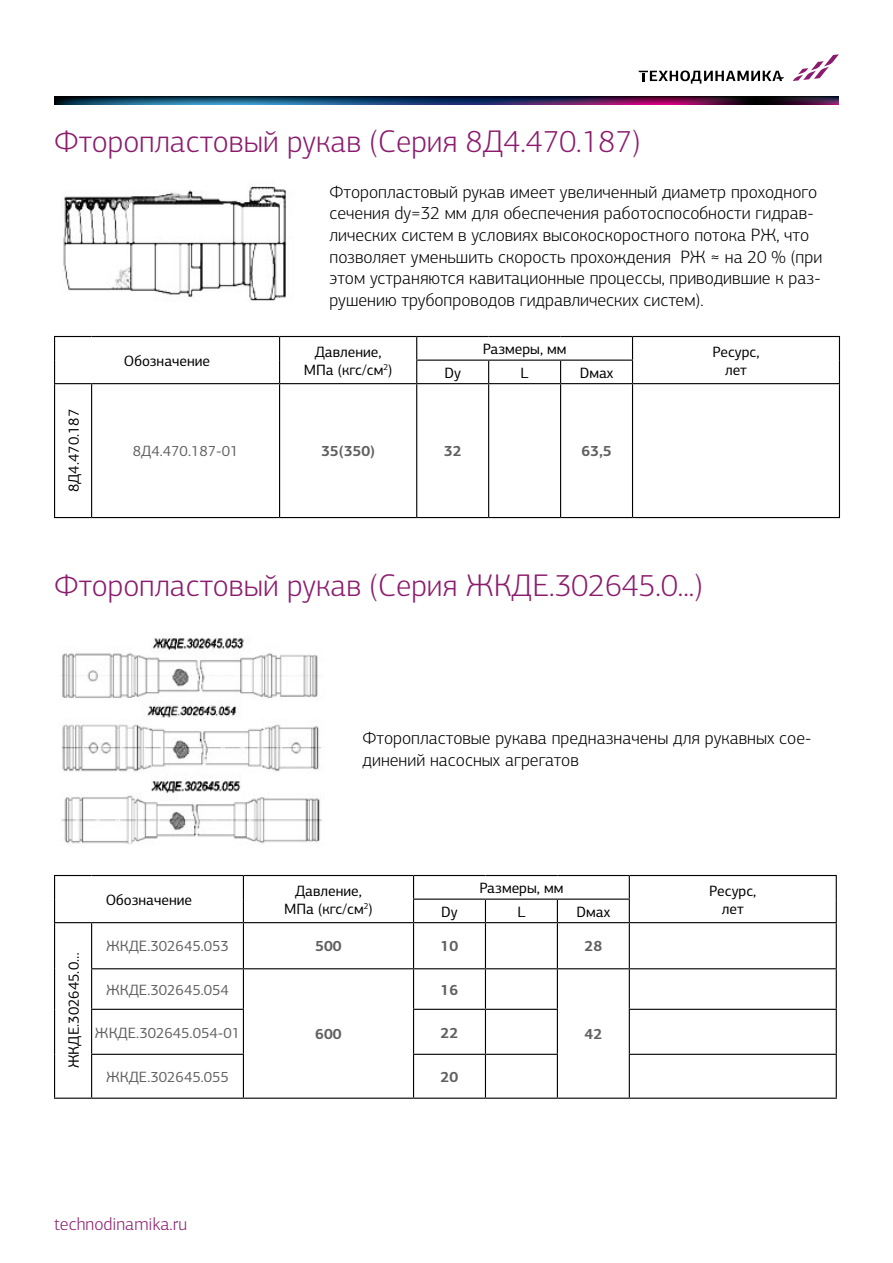
<style>
.page{position:relative;width:893px;height:1263px;background:#fff}
.page>*{position:absolute;margin:0;border:0;box-sizing:border-box;transform-origin:0 0}
.t1{font:300 31.5px "PF Centro Sans Pro";color:#8b1c6d}
.t2{font:300 18px/21.6px "PF Centro Sans Pro";color:#000}
.t3{font:300 18px "PF Centro Sans Pro";color:#8b1c6d}
.t4{font:15px/18px "PF Centro Sans Pro";color:#000;text-align:center}
.t5{font:15px "PF Centro Sans Pro";color:#606060}
.t6{font:700 15px "PF Centro Sans Pro";color:#606060}
</style>
<div class="page">
<svg style="left:638px;top:71px;width:146px;height:13px"></svg>
<svg style="left:793px;top:54px;width:46px;height:27px"></svg>
<img style="left:54px;top:97px;width:785px;height:7px">
<img style="left:63px;top:185px;width:224px;height:116px">
<img style="left:61px;top:638px;width:261px;height:207px">
<svg style="left:92px;top:384px;width:540px;height:133px"></svg>
<hr style="left:632px;top:336px;width:208px;height:1px;background:#000">
<hr style="left:632px;top:383px;width:208px;height:1px;background:#000">
<hr style="left:54px;top:517px;width:38px;height:1px;background:#000">
<hr style="left:92px;top:517px;width:188px;height:1px;background:#000">
<hr style="left:280px;top:517px;width:137px;height:1px;background:#000">
<hr style="left:417px;top:517px;width:72px;height:1px;background:#000">
<hr style="left:489px;top:517px;width:72px;height:1px;background:#000">
<hr style="left:561px;top:517px;width:71px;height:1px;background:#000">
<hr style="left:632px;top:517px;width:208px;height:1px;background:#000">
<hr style="left:54px;top:384px;width:1px;height:133px;background:#000">
<svg style="left:54px;top:336px;width:579px;height:48px"></svg>
<svg style="left:839px;top:337px;width:1px;height:46px"></svg>
<hr style="left:91px;top:384px;width:1px;height:133px;background:#000">
<hr style="left:279px;top:384px;width:1px;height:133px;background:#000">
<hr style="left:416px;top:384px;width:1px;height:133px;background:#000">
<hr style="left:488px;top:384px;width:1px;height:133px;background:#000">
<hr style="left:560px;top:384px;width:1px;height:133px;background:#000">
<hr style="left:632px;top:384px;width:1px;height:133px;background:#000">
<hr style="left:839px;top:384px;width:1px;height:133px;background:#000">
<svg style="left:92px;top:923px;width:537px;height:174px"></svg>
<hr style="left:629px;top:875px;width:208px;height:1px;background:#000">
<hr style="left:629px;top:922px;width:208px;height:1px;background:#000">
<hr style="left:91px;top:968px;width:152px;height:1px;background:#000">
<hr style="left:243px;top:968px;width:171px;height:1px;background:#000">
<hr style="left:414px;top:968px;width:71px;height:1px;background:#000">
<hr style="left:485px;top:968px;width:72px;height:1px;background:#000">
<hr style="left:557px;top:968px;width:72px;height:1px;background:#000">
<hr style="left:629px;top:968px;width:208px;height:1px;background:#000">
<hr style="left:91px;top:1009px;width:153px;height:1px;background:#000">
<hr style="left:413px;top:1009px;width:72px;height:1px;background:#000">
<hr style="left:485px;top:1009px;width:73px;height:1px;background:#000">
<hr style="left:629px;top:1009px;width:208px;height:1px;background:#000">
<hr style="left:91px;top:1054px;width:153px;height:1px;background:#000">
<hr style="left:413px;top:1054px;width:72px;height:1px;background:#000">
<hr style="left:485px;top:1054px;width:73px;height:1px;background:#000">
<hr style="left:629px;top:1054px;width:208px;height:1px;background:#000">
<hr style="left:54px;top:1097px;width:38px;height:2px;background:#000">
<hr style="left:92px;top:1097px;width:151px;height:2px;background:#000">
<hr style="left:243px;top:1097px;width:171px;height:2px;background:#000">
<hr style="left:414px;top:1097px;width:71px;height:2px;background:#000">
<hr style="left:485px;top:1097px;width:72px;height:2px;background:#000">
<hr style="left:557px;top:1097px;width:72px;height:2px;background:#000">
<hr style="left:629px;top:1097px;width:208px;height:2px;background:#000">
<hr style="left:54px;top:923px;width:1px;height:46px;background:#000">
<hr style="left:54px;top:969px;width:1px;height:40px;background:#000">
<hr style="left:54px;top:1009px;width:1px;height:45px;background:#000">
<hr style="left:54px;top:1054px;width:1px;height:43px;background:#000">
<svg style="left:54px;top:875px;width:576px;height:48px"></svg>
<svg style="left:836px;top:876px;width:1px;height:46px"></svg>
<hr style="left:91px;top:923px;width:1px;height:45px;background:#000">
<hr style="left:243px;top:923px;width:1px;height:45px;background:#000">
<hr style="left:413px;top:923px;width:1px;height:45px;background:#000">
<hr style="left:485px;top:923px;width:1px;height:45px;background:#000">
<hr style="left:557px;top:923px;width:1px;height:45px;background:#000">
<hr style="left:629px;top:923px;width:1px;height:45px;background:#000">
<hr style="left:836px;top:923px;width:1px;height:45px;background:#000">
<hr style="left:91px;top:969px;width:1px;height:40px;background:#000">
<hr style="left:243px;top:969px;width:1px;height:40px;background:#000">
<hr style="left:413px;top:969px;width:1px;height:40px;background:#000">
<hr style="left:485px;top:969px;width:1px;height:40px;background:#000">
<hr style="left:557px;top:969px;width:1px;height:40px;background:#000">
<hr style="left:629px;top:969px;width:1px;height:40px;background:#000">
<hr style="left:836px;top:969px;width:1px;height:40px;background:#000">
<hr style="left:91px;top:1010px;width:1px;height:44px;background:#000">
<hr style="left:243px;top:1010px;width:1px;height:44px;background:#000">
<hr style="left:413px;top:1010px;width:1px;height:44px;background:#000">
<hr style="left:485px;top:1010px;width:1px;height:44px;background:#000">
<hr style="left:557px;top:1010px;width:1px;height:44px;background:#000">
<hr style="left:629px;top:1010px;width:1px;height:44px;background:#000">
<hr style="left:836px;top:1010px;width:1px;height:44px;background:#000">
<hr style="left:91px;top:1055px;width:1px;height:42px;background:#000">
<hr style="left:243px;top:1055px;width:1px;height:42px;background:#000">
<hr style="left:413px;top:1055px;width:1px;height:42px;background:#000">
<hr style="left:485px;top:1055px;width:1px;height:42px;background:#000">
<hr style="left:557px;top:1055px;width:1px;height:42px;background:#000">
<hr style="left:629px;top:1055px;width:1px;height:42px;background:#000">
<hr style="left:836px;top:1055px;width:1px;height:42px;background:#000">
<h1 class="t1" style="left:54px;top:124px;width:588px">Фторопластовый рукав (Серия 8Д4.470.187)</h1>
<p class="t2" style="left:330px;top:181px;width:494px">Фторопластовый рукав имеет увеличенный диаметр проходного сечения dу=32 мм для обеспечения работоспособности гидрав&shy;лических систем в условиях высокоскоростного потока РЖ, что позволяет уменьшить скорость прохождения РЖ ≈ на 20 % (при этом устраняются кавитационные процессы, приводившие к раз&shy;рушению трубопроводов гидравлических систем).</p>
<p class="t4" style="left:65px;top:492px;width:85px;rotate:-90deg">8Д4.470.187</p>
<p class="t4" style="left:124px;top:352px;width:88px">Обозначение</p>
<p class="t4" style="left:304px;top:343px;width:90px">Давление,<br>МПа (кгс/см<sup>2</sup>)</p>
<p class="t4" style="left:483px;top:340px;width:85px">Размеры, мм</p>
<p class="t4" style="left:712px;top:343px;width:49px">Ресурс,</p>
<p class="t4" style="left:444px;top:364px;width:18px">Dy</p>
<p class="t4" style="left:521px;top:364px;width:10px">L</p>
<p class="t4" style="left:580px;top:364px;width:35px">Dмах</p>
<p class="t4" style="left:725px;top:361px;width:23px">лет</p>
<p class="t5" style="left:133px;top:442px;width:107px">8Д4.470.187-01</p>
<p class="t6" style="left:321px;top:442px;width:56px">35(350)</p>
<p class="t6" style="left:444px;top:442px;width:19px">32</p>
<p class="t6" style="left:581px;top:442px;width:32px">63,5</p>
<h1 class="t1" style="left:54px;top:567px;width:651px">Фторопластовый рукав (Серия ЖКДЕ.302645.0...)</h1>
<p class="t2" style="left:362px;top:727px;width:450px">Фторопластовые рукава предназначены для рукавных сое&shy;динений насосных агрегатов</p>
<p class="t4" style="left:65px;top:1068px;width:117px;rotate:-90deg">ЖКДЕ.302645.0…</p>
<p class="t4" style="left:106px;top:891px;width:88px">Обозначение</p>
<p class="t4" style="left:284px;top:882px;width:90px">Давление,<br>МПа (кгс/см<sup>2</sup>)</p>
<p class="t4" style="left:479px;top:879px;width:85px">Размеры, мм</p>
<p class="t4" style="left:709px;top:882px;width:49px">Ресурс,</p>
<p class="t4" style="left:441px;top:902px;width:18px">Dy</p>
<p class="t4" style="left:517px;top:902px;width:10px">L</p>
<p class="t4" style="left:576px;top:902px;width:35px">Dмах</p>
<p class="t4" style="left:722px;top:900px;width:23px">лет</p>
<p class="t5" style="left:106px;top:937px;width:124px">ЖКДЕ.302645.053</p>
<p class="t6" style="left:315px;top:937px;width:28px">500</p>
<p class="t6" style="left:441px;top:937px;width:19px">10</p>
<p class="t6" style="left:584px;top:937px;width:19px">28</p>
<p class="t5" style="left:106px;top:981px;width:124px">ЖКДЕ.302645.054</p>
<p class="t6" style="left:315px;top:1024px;width:28px">600</p>
<p class="t6" style="left:441px;top:980px;width:19px">16</p>
<p class="t5" style="left:95px;top:1023px;width:147px">ЖКДЕ.302645.054-01</p>
<p class="t6" style="left:441px;top:1023px;width:19px">22</p>
<p class="t6" style="left:584px;top:1024px;width:19px">42</p>
<p class="t5" style="left:106px;top:1068px;width:124px">ЖКДЕ.302645.055</p>
<p class="t6" style="left:441px;top:1067px;width:19px">20</p>
<p class="t3" style="left:54px;top:1213px;width:135px">technodinamika.ru</p>
</div>
